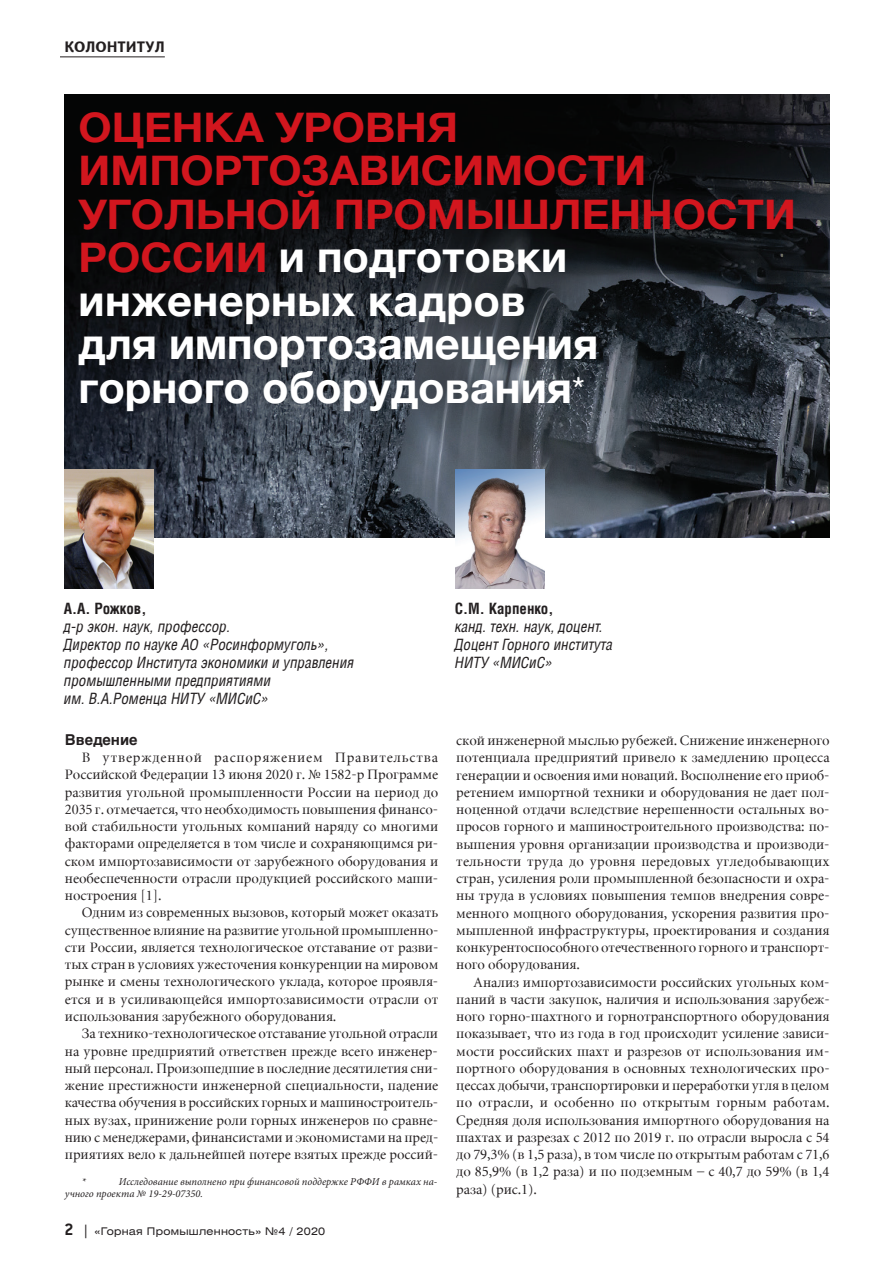
<style>
.page{position:relative;width:893px;height:1263px;background:#fff}
.page>*{position:absolute;margin:0;border:0;box-sizing:border-box;transform-origin:0 0}
.t1{font:700 43.5px/43.5px "Helvetica Neue";color:#fff}
.t2{font:700 40.8px/43.5px "Helvetica Neue";color:#d2161e;scale:1.05 1}
.t3{font:italic 15px/18px "AG Letterica Condensed";color:#231f20}
.t4{font:700 15px "AG Letterica Condensed";color:#231f20}
.t5{font:700 15px "Text";color:#231f20}
.t6{font:700 15px "Helvetica";color:#231f20}
.t7{font:14.25px/17.2px "Miniature";letter-spacing:-.005em;color:#231f20;text-align:justify}
.t8{font:italic 10.5px/12px "Minion Pro";color:#231f20}
.t9{font:10.5px "Helios Ext";letter-spacing:.025em;color:#231f20}
.s1{font-size:40.8px;color:#d2161e}
.s2{font-weight:400;font-size:36px}
.s3{font-family:"Conduit ITC";font-weight:700;font-size:18px}
.s4{font-size:13.5px}
</style>
<div class="page">
<hr style="left:60px;top:56px;width:105px;height:1px;background:#231f20">
<img style="left:65px;top:94px;width:765px;height:444px">
<img style="left:64px;top:470px;width:90px;height:119px">
<img style="left:455px;top:470px;width:90px;height:119px">
<p class="t5" style="left:64px;top:38px;width:102px">КОЛОНТИТУЛ</p>
<h2 class="t2" style="left:79px;top:107px;width:685px">ОЦЕНКА УРОВНЯ<br>ИМПОРТОЗАВИСИМОСТИ<br>УГОЛЬНОЙ ПРОМЫШЛЕННОСТИ</h2>
<h1 class="t1" style="left:79px;top:236px;width:521px"><span class="s1">РОССИИ</span> и подготовки инженерных кадров для импортозамещения горного оборудования<span class="s2">*</span></h1>
<p class="t4" style="left:64px;top:600px;width:84px">А.А. Рожков,</p>
<p class="t3" style="left:64px;top:617px;width:292px">д-р экон. наук, профессор.<br>Директор по науке АО «Росинформуголь», профессор Института экономики и управления промышленными предприятиями<br>им. В.А.Роменца НИТУ «МИСиС»</p>
<p class="t6" style="left:65px;top:727px;width:74px">Введение</p>
<p class="t7" style="left:65px;top:749px;width:375px;text-indent:17px">В утвержденной распоряжением Правительства Российской Федерации 13 июня 2020 г. № 1582-р Программе развития угольной промышленности России на период до 2035 г. отмечается, что необходимость повышения финансо&shy;вой стабильности угольных компаний наряду со многими факторами определяется в том числе и сохраняющимся ри&shy;ском импортозависимости от зарубежного оборудования и необеспеченности отрасли продукцией российского маши&shy;ностроения [1].</p>
<p class="t7" style="left:65px;top:905px;width:375px;text-indent:17px">Одним из современных вызовов, который может оказать существенное влияние на развитие угольной промышленно&shy;сти России, является технологическое отставание от разви&shy;тых стран в условиях ужесточения конкуренции на мировом рынке и смены технологического уклада, которое проявля&shy;ется и в усиливающейся импортозависимости отрасли от использования зарубежного оборудования.</p>
<p class="t7" style="left:65px;top:1025px;width:375px;text-indent:17px">За технико-технологическое отставание угольной отрасли на уровне предприятий ответствен прежде всего инженер&shy;ный персонал. Произошедшие в последние десятилетия сни&shy;жение престижности инженерной специальности, падение качества обучения в российских горных и машиностроитель&shy;ных вузах, принижение роли горных инженеров по сравне&shy;нию с менеджерами, финансистами и экономистами на пред&shy;приятиях вело к дальнейшей потере взятых прежде россий-</p>
<p class="t8" style="left:65px;top:1176px;width:374px;text-indent:54px">Исследование выполнено при финансовой поддержке РФФИ в рамках на&shy;учного проекта № 19-29-07350.</p>
<p class="t8" style="left:82px;top:1176px;width:6px">*</p>
<p class="t9" style="left:64px;top:1225px;width:262px"><span class="s3">2</span> <span class="s4">|</span> «Горная Промышленность» №4 / 2020</p>
<p class="t4" style="left:455px;top:600px;width:100px">С.М. Карпенко,</p>
<p class="t3" style="left:455px;top:617px;width:159px">канд. техн. наук, доцент.<br>Доцент Горного института<br>НИТУ «МИСиС»</p>
<p class="t7" style="left:456px;top:732px;width:375px">ской инженерной мыслью рубежей. Снижение инженерного потенциала предприятий привело к замедлению процесса генерации и освоения ими новаций. Восполнение его приоб&shy;ретением импортной техники и оборудования не дает пол&shy;ноценной отдачи вследствие нерешенности остальных во&shy;просов горного и машиностроительного производства: по&shy;вышения уровня организации производства и производи&shy;тельности труда до уровня передовых угледобывающих стран, усиления роли промышленной безопасности и охра&shy;ны труда в условиях повышения темпов внедрения совре&shy;менного мощного оборудования, ускорения развития про&shy;мышленной инфраструктуры, проектирования и создания конкурентоспособного отечественного горного и транспорт&shy;ного оборудования.</p>
<p class="t7" style="left:456px;top:974px;width:375px;text-indent:17px">Анализ импортозависимости российских угольных ком&shy;паний в части закупок, наличия и использования зарубеж&shy;ного горно-шахтного и горнотранспортного оборудования показывает, что из года в год происходит усиление зависи&shy;мости российских шахт и разрезов от использования им&shy;портного оборудования в основных технологических про&shy;цессах добычи, транспортировки и переработки угля в целом по отрасли, и особенно по открытым горным работам.<br>Средняя доля использования импортного оборудования на шахтах и разрезах с 2012 по 2019 г. по отрасли выросла с 54 до 79,3% (в 1,5 раза), в том числе по открытым работам с 71,6 до 85,9% (в 1,2 раза) и по подземным – с 40,7 до 59% (в 1,4 раза) (рис.1).</p>
</div>
